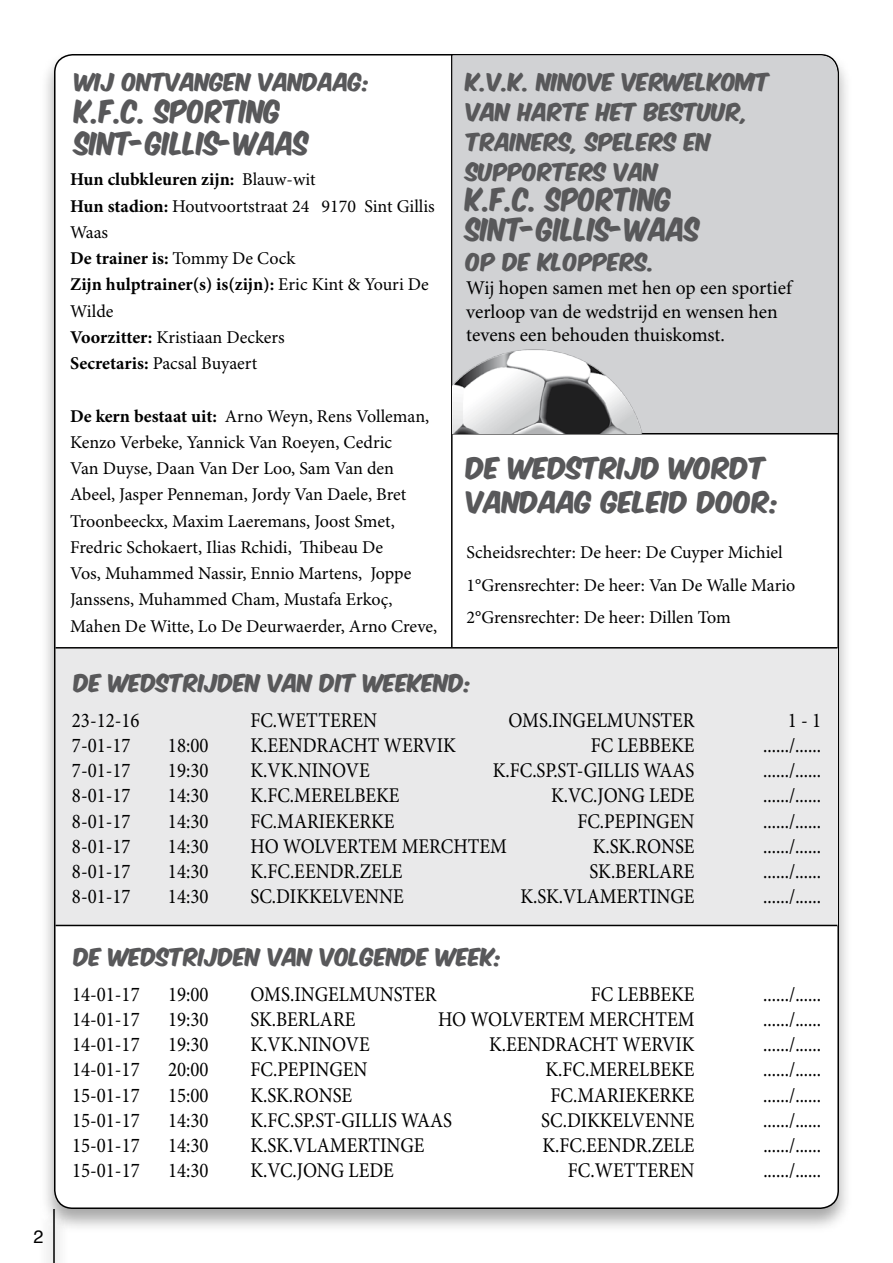
<style>
.page{position:relative;width:893px;height:1263px;background:#fff}
.page>*{position:absolute;margin:0;border:0;box-sizing:border-box;transform-origin:0 0}
.t1{font:27px/32.4px "Komika Axis";color:#58585a;scale:.92 1}
.t2{font:25.5px/34.5px "Komika Axis";color:#58585a}
.t3{font:21px "Minion Pro";color:#000;scale:.9 1}
.t4{font:21px/30px "Komika Axis";color:#58585a}
.t5{font:19.5px/23.4px "Minion Pro";color:#000}
.t6{font:18px/26.2px "Minion Pro";color:#000}
.t7{font:18px "Helvetica";color:#000}
.s1{font-weight:700}
</style>
<div class="page">
<div style="left:39px;top:1207px;width:30px;height:56px;background:#f6f6f6"></div>
<hr style="left:53px;top:1209px;width:2px;height:54px;background:#000">
<div style="left:40px;top:50px;width:813px;height:1184px;background:#000;opacity:.35"></div>
<div style="left:55px;top:55px;width:783px;height:1153px;background:#fff;border-radius:18px"></div>
<div style="left:56px;top:648px;width:781px;height:278px;background:#e9e9ea"></div>
<hr style="left:56px;top:647px;width:781px;height:1px;background:#000">
<hr style="left:56px;top:925px;width:781px;height:1px;background:#000">
<hr style="left:451px;top:54px;width:2px;height:593px;background:#000">
<hr style="left:453px;top:433px;width:386px;height:1px;background:#000">
<div style="left:453px;top:56px;width:384px;height:377px;background:#d1d2d4"></div>
<img style="left:453px;top:348px;width:193px;height:86px">
<p class="t7" style="left:33px;top:1222px;width:12px">2</p>
<p class="t4" style="left:75px;top:68px;width:297px">WIJ ONTVANGEN VANDAAG:</p>
<p class="t1" style="left:75px;top:98px;width:256px">K.F.C. SPORTING<br>SINT-GILLIS-WAAS</p>
<p class="t6" style="left:70px;top:167px;width:366px"><span class="s1">Hun clubkleuren zijn:</span> Blauw-wit<br><span class="s1">Hun stadion:</span> Houtvoortstraat 24 9170 Sint Gillis<br>Waas<br><span class="s1">De trainer is:</span> Tommy De Cock<br><span class="s1">Zijn hulptrainer(s) is(zijn):</span> Eric Kint &amp; Youri De<br>Wilde<br><span class="s1">Voorzitter:</span> Kristiaan Deckers<br><span class="s1">Secretaris:</span> Pacsal Buyaert</p>
<p class="t6" style="left:70px;top:403px;width:369px"><span class="s1">De kern bestaat uit:</span> Arno Weyn, Rens Volleman, Kenzo Verbeke, Yannick Van Roeyen, Cedric<br>Van Duyse, Daan Van Der Loo, Sam Van den Abeel, Jasper Penneman, Jordy Van Daele, Bret Troonbeeckx, Maxim Laeremans, Joost Smet, Fredric Schokaert, Ilias Rchidi, Thibeau De<br>Vos, Muhammed Nassir, Ennio Martens, Joppe Janssens, Muhammed Cham, Mustafa Erkoç, Mahen De Witte, Lo De Deurwaerder, Arno Creve,</p>
<p class="t4" style="left:466px;top:68px;width:305px">K.V.K. NINOVE VERWELKOMT<br>VAN HARTE HET BESTUUR,<br>TRAINERS, SPELERS EN<br>SUPPORTERS VAN</p>
<p class="t1" style="left:466px;top:186px;width:256px;line-height:30px">K.F.C. SPORTING<br>SINT-GILLIS-WAAS</p>
<p class="t4" style="left:466px;top:248px;width:190px">OP DE KLOPPERS.</p>
<p class="t5" style="left:466px;top:277px;width:327px">Wij hopen samen met hen op een sportief verloop van de wedstrijd en wensen hen tevens een behouden thuiskomst.</p>
<p class="t2" style="left:466px;top:453px;width:315px">DE WEDSTRIJD WORDT<br>VANDAAG GELEID DOOR:</p>
<p class="t6" style="left:466px;top:537px;width:330px;line-height:32.4px">Scheidsrechter: De heer: De Cuyper Michiel<br>1°Grensrechter: De heer: Van De Walle Mario<br>2°Grensrechter: De heer: Dillen Tom</p>
<p class="t4" style="left:74px;top:669px;width:400px">DE WEDSTRIJDEN VAN DIT WEEKEND:</p>
<p class="t3" style="left:72px;top:708px;width:77px">23-12-16</p>
<p class="t3" style="left:250px;top:708px;width:142px">FC.WETTEREN</p>
<p class="t3" style="left:508px;top:708px;width:208px">OMS.INGELMUNSTER</p>
<p class="t3" style="left:788px;top:708px;width:39px">1 - 1</p>
<p class="t3" style="left:72px;top:733px;width:67px">7-01-17</p>
<p class="t3" style="left:168px;top:733px;width:47px">18:00</p>
<p class="t3" style="left:250px;top:733px;width:230px">K.EENDRACHT WERVIK</p>
<p class="t3" style="left:591px;top:733px;width:117px">FC LEBBEKE</p>
<p class="t3" style="left:763px;top:733px;width:66px">....../......</p>
<p class="t3" style="left:72px;top:758px;width:67px">7-01-17</p>
<p class="t3" style="left:168px;top:758px;width:47px">19:30</p>
<p class="t3" style="left:250px;top:758px;width:134px">K.VK.NINOVE</p>
<p class="t3" style="left:493px;top:758px;width:226px">K.FC.SP.ST-GILLIS WAAS</p>
<p class="t3" style="left:763px;top:758px;width:66px">....../......</p>
<p class="t3" style="left:72px;top:783px;width:67px">8-01-17</p>
<p class="t3" style="left:168px;top:783px;width:47px">14:30</p>
<p class="t3" style="left:250px;top:783px;width:167px">K.FC.MERELBEKE</p>
<p class="t3" style="left:551px;top:783px;width:161px">K.VC.JONG LEDE</p>
<p class="t3" style="left:763px;top:783px;width:66px">....../......</p>
<p class="t3" style="left:72px;top:808px;width:67px">8-01-17</p>
<p class="t3" style="left:168px;top:808px;width:47px">14:30</p>
<p class="t3" style="left:250px;top:808px;width:162px">FC.MARIEKERKE</p>
<p class="t3" style="left:577px;top:808px;width:132px">FC.PEPINGEN</p>
<p class="t3" style="left:763px;top:808px;width:66px">....../......</p>
<p class="t3" style="left:72px;top:833px;width:67px">8-01-17</p>
<p class="t3" style="left:168px;top:833px;width:47px">14:30</p>
<p class="t3" style="left:250px;top:833px;width:287px">HO WOLVERTEM MERCHTEM</p>
<p class="t3" style="left:593px;top:833px;width:114px">K.SK.RONSE</p>
<p class="t3" style="left:763px;top:833px;width:66px">....../......</p>
<p class="t3" style="left:72px;top:858px;width:67px">8-01-17</p>
<p class="t3" style="left:168px;top:858px;width:47px">14:30</p>
<p class="t3" style="left:250px;top:858px;width:171px">K.FC.EENDR.ZELE</p>
<p class="t3" style="left:590px;top:858px;width:118px">SK.BERLARE</p>
<p class="t3" style="left:763px;top:858px;width:66px">....../......</p>
<p class="t3" style="left:72px;top:884px;width:67px">8-01-17</p>
<p class="t3" style="left:168px;top:884px;width:47px">14:30</p>
<p class="t3" style="left:250px;top:884px;width:172px">SC.DIKKELVENNE</p>
<p class="t3" style="left:520px;top:884px;width:195px">K.SK.VLAMERTINGE</p>
<p class="t3" style="left:763px;top:884px;width:66px">....../......</p>
<p class="t4" style="left:74px;top:944px;width:430px">DE WEDSTRIJDEN VAN VOLGENDE WEEK:</p>
<p class="t3" style="left:72px;top:982px;width:77px">14-01-17</p>
<p class="t3" style="left:168px;top:982px;width:47px">19:00</p>
<p class="t3" style="left:250px;top:982px;width:208px">OMS.INGELMUNSTER</p>
<p class="t3" style="left:591px;top:982px;width:117px">FC LEBBEKE</p>
<p class="t3" style="left:763px;top:982px;width:66px">....../......</p>
<p class="t3" style="left:72px;top:1007px;width:77px">14-01-17</p>
<p class="t3" style="left:168px;top:1007px;width:47px">19:30</p>
<p class="t3" style="left:250px;top:1007px;width:118px">SK.BERLARE</p>
<p class="t3" style="left:438px;top:1007px;width:287px">HO WOLVERTEM MERCHTEM</p>
<p class="t3" style="left:763px;top:1007px;width:66px">....../......</p>
<p class="t3" style="left:72px;top:1032px;width:77px">14-01-17</p>
<p class="t3" style="left:168px;top:1032px;width:47px">19:30</p>
<p class="t3" style="left:250px;top:1032px;width:134px">K.VK.NINOVE</p>
<p class="t3" style="left:489px;top:1032px;width:230px">K.EENDRACHT WERVIK</p>
<p class="t3" style="left:763px;top:1032px;width:66px">....../......</p>
<p class="t3" style="left:72px;top:1057px;width:77px">14-01-17</p>
<p class="t3" style="left:168px;top:1057px;width:47px">20:00</p>
<p class="t3" style="left:251px;top:1057px;width:132px">FC.PEPINGEN</p>
<p class="t3" style="left:545px;top:1057px;width:167px">K.FC.MERELBEKE</p>
<p class="t3" style="left:763px;top:1057px;width:66px">....../......</p>
<p class="t3" style="left:72px;top:1082px;width:77px">15-01-17</p>
<p class="t3" style="left:168px;top:1082px;width:47px">15:00</p>
<p class="t3" style="left:251px;top:1082px;width:114px">K.SK.RONSE</p>
<p class="t3" style="left:551px;top:1082px;width:162px">FC.MARIEKERKE</p>
<p class="t3" style="left:763px;top:1082px;width:66px">....../......</p>
<p class="t3" style="left:72px;top:1107px;width:77px">15-01-17</p>
<p class="t3" style="left:168px;top:1107px;width:47px">14:30</p>
<p class="t3" style="left:251px;top:1107px;width:226px">K.FC.SP.ST-GILLIS WAAS</p>
<p class="t3" style="left:541px;top:1107px;width:172px">SC.DIKKELVENNE</p>
<p class="t3" style="left:763px;top:1107px;width:66px">....../......</p>
<p class="t3" style="left:72px;top:1133px;width:77px">15-01-17</p>
<p class="t3" style="left:168px;top:1133px;width:47px">14:30</p>
<p class="t3" style="left:251px;top:1133px;width:195px">K.SK.VLAMERTINGE</p>
<p class="t3" style="left:542px;top:1133px;width:171px">K.FC.EENDR.ZELE</p>
<p class="t3" style="left:763px;top:1133px;width:66px">....../......</p>
<p class="t3" style="left:72px;top:1158px;width:77px">15-01-17</p>
<p class="t3" style="left:168px;top:1158px;width:47px">14:30</p>
<p class="t3" style="left:251px;top:1158px;width:161px">K.VC.JONG LEDE</p>
<p class="t3" style="left:568px;top:1158px;width:142px">FC.WETTEREN</p>
<p class="t3" style="left:763px;top:1158px;width:66px">....../......</p>
</div>
